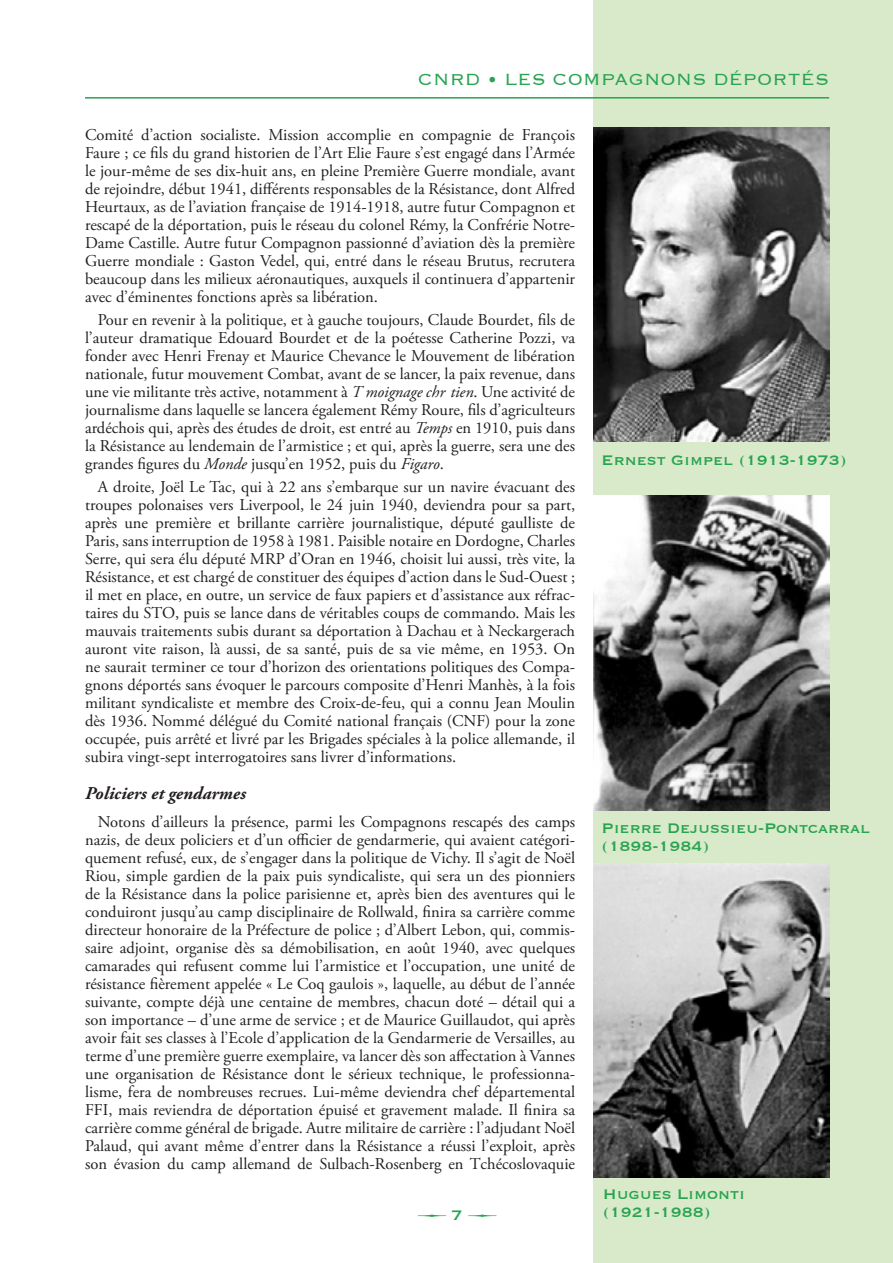
<style>
.page{position:relative;width:893px;height:1263px;background:#fff}
.page>*{position:absolute;margin:0;border:0;box-sizing:border-box;transform-origin:0 0}
.t1{font:300 21px "Copperplate";letter-spacing:.01em;color:#28a450}
.t2{font:18px/18px "Copperplate";color:#28a450}
.t3{font:italic 700 18px "Adobe Garamond Pro";color:#231f20}
.t4{font:16.5px/18px "Adobe Garamond Pro";color:#231f20;text-align:justify}
.s1{font-style:italic}
</style>
<div class="page">
<svg style="left:418px;top:1214px;width:28px;height:3px"></svg>
<svg style="left:468px;top:1214px;width:28px;height:3px"></svg>
<div style="left:593px;top:0;width:300px;height:1263px;background:#d9eaca"></div>
<img style="left:593px;top:127px;width:236px;height:315px">
<img style="left:593px;top:495px;width:236px;height:315px">
<img style="left:593px;top:863px;width:236px;height:315px">
<hr style="left:85px;top:97px;width:744px;height:2px;background:#28a450">
<p class="t1" style="left:418px;top:66px;width:413px">CNRD • LES COMPAGNONS DÉPORTÉS</p>
<p class="t4" style="left:85px;top:126px;width:492px">Comité d’action socialiste. Mission accomplie en compagnie de François Faure ; ce fils du grand historien de l’Art Elie Faure s’est engagé dans l’Armée le jour-même de ses dix-huit ans, en pleine Première Guerre mondiale, avant de rejoindre, début 1941, différents responsables de la Résistance, dont Alfred Heurtaux, as de l’aviation française de 1914-1918, autre futur Compagnon et rescapé de la déportation, puis le réseau du colonel Rémy, la Confrérie Notre-Dame Castille. Autre futur Compagnon passionné d’aviation dès la première Guerre mondiale : Gaston Vedel, qui, entré dans le réseau Brutus, recrutera beaucoup dans les milieux aéronautiques, auxquels il continuera d’appartenir avec d’éminentes fonctions après sa libération.</p>
<p class="t4" style="left:85px;top:311px;width:492px;text-indent:13px">Pour en revenir à la politique, et à gauche toujours, Claude Bourdet, fils de l’auteur dramatique Edouard Bourdet et de la poétesse Catherine Pozzi, va fonder avec Henri Frenay et Maurice Chevance le Mouvement de libération nationale, futur mouvement Combat, avant de se lancer, la paix revenue, dans une vie militante très active, notamment à <span class="s1">Témoignage chrétien</span>. Une activité de journalisme dans laquelle se lancera également Rémy Roure, fils d’agriculteurs ardéchois qui, après des études de droit, est entré au <span class="s1">Temps</span> en 1910, puis dans la Résistance au lendemain de l’armistice ; et qui, après la guerre, sera une des grandes figures du <span class="s1">Monde</span> jusqu’en 1952, puis du <span class="s1">Figaro</span>.</p>
<p class="t4" style="left:85px;top:478px;width:492px;text-indent:13px">A droite, Joël Le Tac, qui à 22 ans s’embarque sur un navire évacuant des troupes polonaises vers Liverpool, le 24 juin 1940, deviendra pour sa part, après une première et brillante carrière journalistique, député gaulliste de Paris, sans interruption de 1958 à 1981. Paisible notaire en Dordogne, Charles Serre, qui sera élu député MRP d’Oran en 1946, choisit lui aussi, très vite, la Résistance, et est chargé de constituer des équipes d’action dans le Sud-Ouest ; il met en place, en outre, un service de faux papiers et d’assistance aux réfrac&shy;taires du STO, puis se lance dans de véritables coups de commando. Mais les mauvais traitements subis durant sa déportation à Dachau et à Neckargerach auront vite raison, là aussi, de sa santé, puis de sa vie même, en 1953. On ne saurait terminer ce tour d’horizon des orientations politiques des Compa&shy;gnons déportés sans évoquer le parcours composite d’Henri Manhès, à la fois militant syndicaliste et membre des Croix-de-feu, qui a connu Jean Moulin dès 1936. Nommé délégué du Comité national français (CNF) pour la zone occupée, puis arrêté et livré par les Brigades spéciales à la police allemande, il subira vingt-sept interrogatoires sans livrer d’informations.</p>
<p class="t3" style="left:85px;top:783px;width:162px">Policiers et gendarmes</p>
<p class="t4" style="left:85px;top:813px;width:492px;text-indent:13px">Notons d’ailleurs la présence, parmi les Compagnons rescapés des camps nazis, de deux policiers et d’un officier de gendarmerie, qui avaient catégori&shy;quement refusé, eux, de s’engager dans la politique de Vichy. Il s’agit de Noël Riou, simple gardien de la paix puis syndicaliste, qui sera un des pionniers de la Résistance dans la police parisienne et, après bien des aventures qui le conduiront jusqu’au camp disciplinaire de Rollwald, finira sa carrière comme directeur honoraire de la Préfecture de police ; d’Albert Lebon, qui, commis&shy;saire adjoint, organise dès sa démobilisation, en août 1940, avec quelques camarades qui refusent comme lui l’armistice et l’occupation, une unité de résistance fièrement appelée « Le Coq gaulois », laquelle, au début de l’année suivante, compte déjà une centaine de membres, chacun doté – détail qui a son importance – d’une arme de service ; et de Maurice Guillaudot, qui après avoir fait ses classes à l’Ecole d’application de la Gendarmerie de Versailles, au terme d’une première guerre exemplaire, va lancer dès son affectation à Vannes une organisation de Résistance dont le sérieux technique, le professionna&shy;lisme, fera de nombreuses recrues. Lui-même deviendra chef départemental FFI, mais reviendra de déportation épuisé et gravement malade. Il finira sa carrière comme général de brigade. Autre militaire de carrière : l’adjudant Noël Palaud, qui avant même d’entrer dans la Résistance a réussi l’exploit, après son évasion du camp allemand de Sulbach-Rosenberg en Tchécoslovaquie</p>
<p class="t2" style="left:452px;top:1205px;width:12px">7</p>
<p class="t2" style="left:602px;top:450px;width:246px">Ernest Gimpel (1913-1973)</p>
<p class="t2" style="left:602px;top:817px;width:270px">Pierre Dejussieu-Pontcarral (1898-1984)</p>
<p class="t2" style="left:603px;top:1184px;width:144px">Hugues Limonti (1921-1988)</p>
</div>
